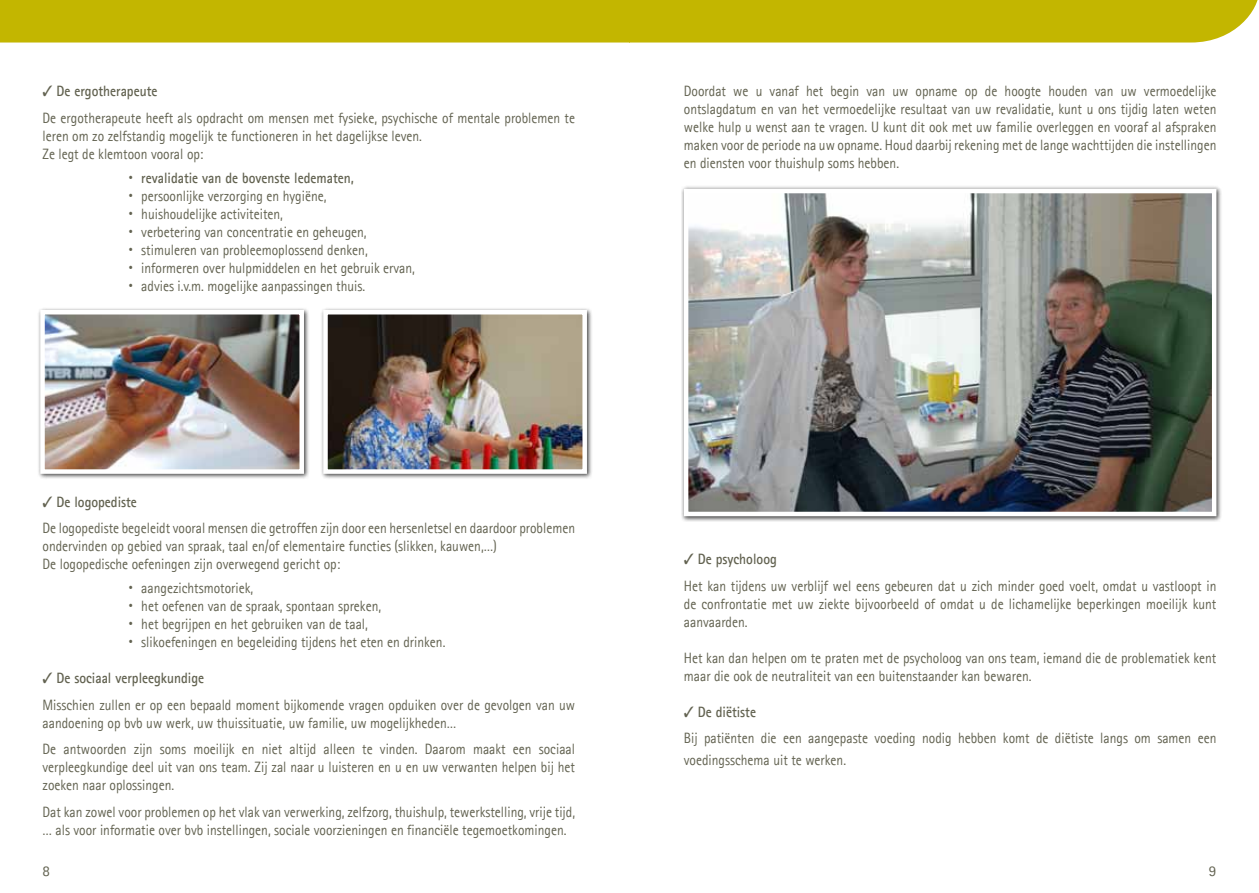
<style>
.page{position:relative;width:1259px;height:893px;background:#fff}
.page>*{position:absolute;margin:0;border:0;box-sizing:border-box;transform-origin:0 0}
.t1{font:15px/18px "Agfa Rotis Sans Serif";color:#626250;scale:.9 1}
.t2{font:700 15px "Agfa Rotis Sans Serif";color:#626250;scale:.9 1}
.t3{font:15px "Agfa Rotis Sans Serif";color:#626250}
.s1{font-weight:700}
.s2{font-family:"ITC Avant Garde Std";font-weight:400}
.s3{font-family:"ITC Avant Garde Std"}
</style>
<div class="page">
<div style="left:0;top:0;width:1258px;height:43px;background:#c3b600"></div>
<div style="left:37px;top:307px;width:273px;height:173px;background:#000;opacity:.75"></div>
<img style="left:45px;top:315px;width:254px;height:154px">
<div style="left:40px;top:310px;width:264px;height:164px;border:4px solid #fff"></div>
<div style="left:680px;top:186px;width:542px;height:336px;background:#000;opacity:.75"></div>
<img style="left:689px;top:194px;width:522px;height:317px">
<div style="left:684px;top:189px;width:532px;height:327px;border:4px solid #fff"></div>
<div style="left:320px;top:307px;width:273px;height:173px;background:#000;opacity:.75"></div>
<img style="left:328px;top:315px;width:254px;height:154px">
<div style="left:323px;top:310px;width:264px;height:164px;border:4px solid #fff"></div>
<p class="t1" style="left:43px;top:78px;width:593px;line-height:26.5px">✓ <span class="s1">De ergotherapeute<br></span>De ergotherapeute heeft als opdracht om mensen met fysieke, psychische of mentale problemen te</p>
<p class="t1" style="left:43px;top:127px;width:423px">leren om zo zelfstandig mogelijk te functioneren in het dagelijkse leven.<br>Ze legt de klemtoon vooral op:</p>
<p class="t2" style="left:128px;top:168px;width:253px"><span class="s2">•</span> revalidatie van de bovenste ledematen,</p>
<p class="t1" style="left:128px;top:187px;width:222px"><span class="s3">•</span> persoonlijke verzorging en hygiëne,</p>
<p class="t1" style="left:128px;top:205px;width:174px"><span class="s3">•</span> huishoudelijke activiteiten,</p>
<p class="t1" style="left:128px;top:223px;width:267px"><span class="s3">•</span> verbetering van concentratie en geheugen,</p>
<p class="t1" style="left:128px;top:241px;width:268px"><span class="s3">•</span> stimuleren van probleemoplossend denken,</p>
<p class="t1" style="left:128px;top:259px;width:321px"><span class="s3">•</span> informeren over hulpmiddelen en het gebruik ervan,</p>
<p class="t1" style="left:128px;top:277px;width:266px"><span class="s3">•</span> advies i.v.m. mogelijke aanpassingen thuis.</p>
<p class="t1" style="left:43px;top:488px;width:593px;line-height:26.5px">✓ <span class="s1">De logopediste<br></span>De logopediste begeleidt vooral mensen die getroffen zijn door een hersenletsel en daardoor problemen</p>
<p class="t1" style="left:43px;top:537px;width:506px">ondervinden op gebied van spraak, taal en/of elementaire functies (slikken, kauwen,…)<br>De logopedische oefeningen zijn overwegend gericht op:</p>
<p class="t1" style="left:128px;top:579px;width:141px"><span class="s3">•</span> aangezichtsmotoriek,</p>
<p class="t1" style="left:128px;top:597px;width:283px"><span class="s3">•</span> het oefenen van de spraak, spontaan spreken,</p>
<p class="t1" style="left:128px;top:615px;width:269px"><span class="s3">•</span> het begrijpen en het gebruiken van de taal,</p>
<p class="t1" style="left:128px;top:633px;width:355px"><span class="s3">•</span> slikoefeningen en begeleiding tijdens het eten en drinken.</p>
<p class="t1" style="left:43px;top:665px;width:593px;line-height:26.5px">✓ <span class="s1">De sociaal verpleegkundige<br></span>Misschien zullen er op een bepaald moment bijkomende vragen opduiken over de gevolgen van uw</p>
<p class="t1" style="left:43px;top:709px;width:593px;line-height:26.5px">aandoening op bvb uw werk, uw thuissituatie, uw familie, uw mogelijkheden…<br>De antwoorden zijn soms moeilijk en niet altijd alleen te vinden. Daarom maakt een sociaal</p>
<p class="t1" style="left:43px;top:758px;width:593px">verpleegkundige deel uit van ons team. Zij zal naar u luisteren en u en uw verwanten helpen bij het zoeken naar oplossingen.</p>
<p class="t1" style="left:43px;top:803px;width:593px">Dat kan zowel voor problemen op het vlak van verwerking, zelfzorg, thuishulp, tewerkstelling, vrije tijd, … als voor informatie over bvb instellingen, sociale voorzieningen en financiële tegemoetkomingen.</p>
<p class="t1" style="left:684px;top:82px;width:593px;text-align:justify">Doordat we u vanaf het begin van uw opname op de hoogte houden van uw vermoedelijke ontslagdatum en van het vermoedelijke resultaat van uw revalidatie, kunt u ons tijdig laten weten welke hulp u wenst aan te vragen. U kunt dit ook met uw familie overleggen en vooraf al afspraken maken voor de periode na uw opname. Houd daarbij rekening met de lange wachttijden die instellingen en diensten voor thuishulp soms hebben.</p>
<p class="t1" style="left:684px;top:546px;width:593px;line-height:26.5px">✓ <span class="s1">De psycholoog<br></span>Het kan tijdens uw verblijf wel eens gebeuren dat u zich minder goed voelt, omdat u vastloopt in</p>
<p class="t1" style="left:684px;top:595px;width:593px">de confrontatie met uw ziekte bijvoorbeeld of omdat u de lichamelijke beperkingen moeilijk kunt aanvaarden.</p>
<p class="t1" style="left:684px;top:649px;width:593px">Het kan dan helpen om te praten met de psycholoog van ons team, iemand die de problematiek kent maar die ook de neutraliteit van een buitenstaander kan bewaren.</p>
<p class="t1" style="left:684px;top:698px;width:593px;line-height:26.5px">✓ <span class="s1">De diëtiste<br></span>Bij patiënten die een aangepaste voeding nodig hebben komt de diëtiste langs om samen een</p>
<p class="t1" style="left:684px;top:751px;width:182px">voedingsschema uit te werken.</p>
<p class="t3" style="left:43px;top:862px;width:9px">8</p>
<p class="t3" style="left:1209px;top:862px;width:9px">9</p>
</div>
